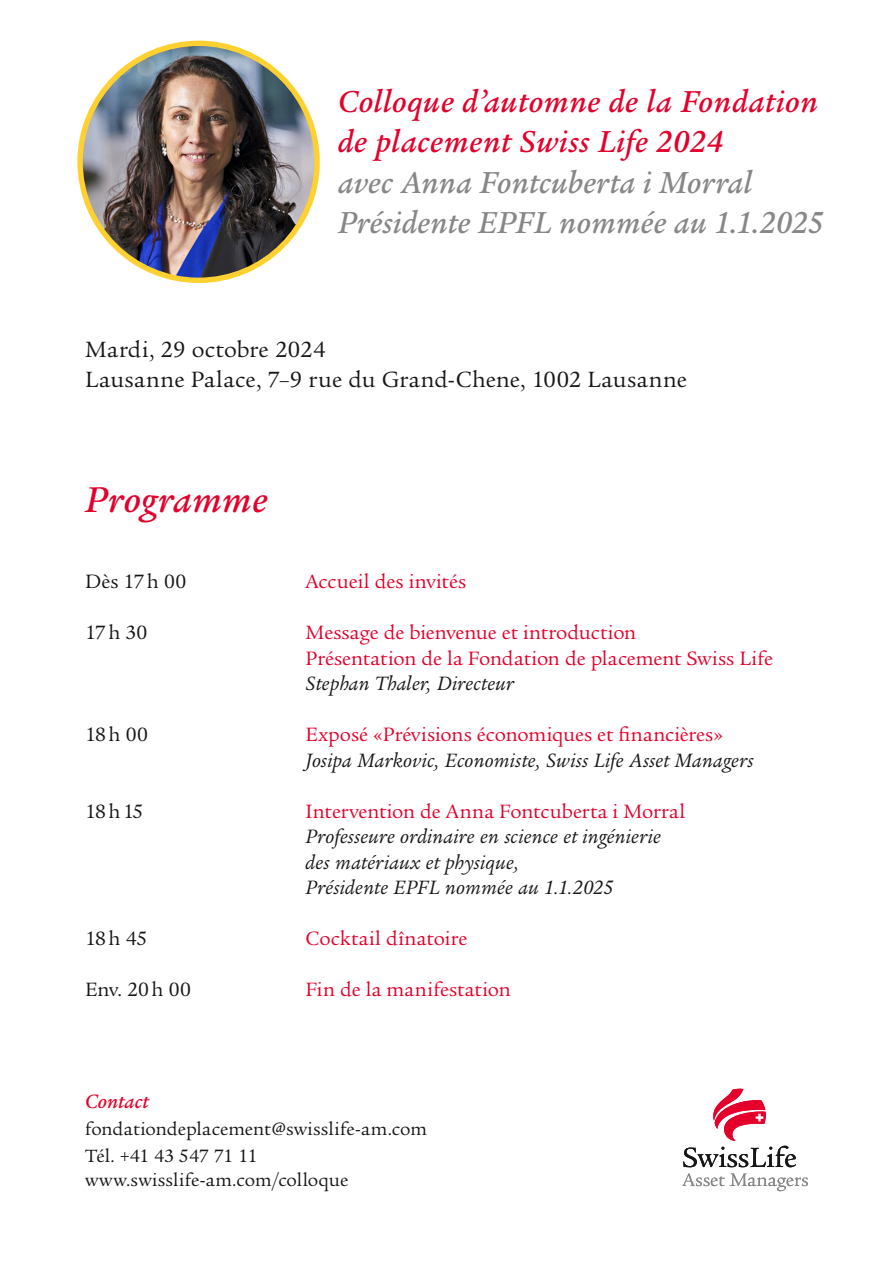
<style>
.page{position:relative;width:893px;height:1263px;background:#fff}
.page>*{position:absolute;margin:0;border:0;box-sizing:border-box;transform-origin:0 0}
.t1{font:italic 500 39px "Legacy Serif ITC Pro";letter-spacing:.01em;color:#e4002b}
.t2{font:italic 500 33px/40.5px "Legacy Serif ITC Pro";letter-spacing:.01em;color:#868786}
.t3{font:italic 500 33px/40.5px "Legacy Serif ITC Pro";letter-spacing:.02em;color:#e4002b}
.t4{font:24px/30px "Legacy Serif ITC Pro";letter-spacing:.01em;color:#181716}
.t5{font:21px/25.5px "Legacy Serif ITC Pro";color:#e4002b}
.t6{font:italic 21px/25.5px "Legacy Serif ITC Pro";letter-spacing:.01em;color:#181716}
.t7{font:21px "Legacy Serif ITC Pro";color:#181716}
.t8{font:italic 500 21px "Legacy Serif ITC Pro";color:#e4002b}
.t9{font:19.5px/27px "Legacy Serif ITC Pro";color:#181716}
</style>
<div class="page">
<svg style="left:683px;top:1089px;width:113px;height:78px"></svg>
<svg style="left:682px;top:1173px;width:126px;height:18px"></svg>
<img style="left:80px;top:45px;width:237px;height:235px">
<div style="left:77px;top:41px;width:243px;height:242px;border:5px solid #ffd130;border-radius:50%"></div>
<h2 class="t3" style="left:338px;top:80px;width:482px">Colloque d’automne de la Fondation de placement Swiss Life 2024</h2>
<h2 class="t2" style="left:338px;top:161px;width:487px">avec Anna Fontcuberta i Morral<br>Présidente EPFL nommée au 1.1.2025</h2>
<p class="t4" style="left:85px;top:334px;width:604px">Mardi, 29 octobre 2024<br>Lausanne Palace, 7–9 rue du Grand-Chene, 1002 Lausanne</p>
<h1 class="t1" style="left:85px;top:475px;width:184px">Programme</h1>
<p class="t7" style="left:85px;top:569px;width:103px">Dès 17h 00</p>
<p class="t5" style="left:306px;top:569px;width:162px">Accueil des invités</p>
<p class="t7" style="left:85px;top:620px;width:64px">17h 30</p>
<p class="t5" style="left:306px;top:620px;width:469px">Message de bienvenue et introduction<br>Présentation de la Fondation de placement Swiss Life</p>
<p class="t6" style="left:306px;top:670px;width:210px">Stephan Thaler, Directeur</p>
<p class="t7" style="left:85px;top:722px;width:64px">18h 00</p>
<p class="t5" style="left:306px;top:722px;width:419px">Exposé «Prévisions économiques et financières»</p>
<p class="t6" style="left:306px;top:747px;width:450px">Josipa Markovic, Economiste, Swiss Life Asset Managers</p>
<p class="t7" style="left:85px;top:798px;width:60px">18 h 15</p>
<p class="t5" style="left:306px;top:798px;width:381px">Intervention de Anna Fontcuberta i Morral</p>
<p class="t6" style="left:306px;top:823px;width:357px">Professeure ordinaire en science et ingénierie des matériaux et physique,<br>Présidente EPFL nommée au 1.1.2025</p>
<p class="t7" style="left:85px;top:926px;width:64px">18h 45</p>
<p class="t5" style="left:306px;top:926px;width:163px">Cocktail dînatoire</p>
<p class="t7" style="left:85px;top:977px;width:107px">Env. 20h 00</p>
<p class="t5" style="left:306px;top:977px;width:207px">Fin de la manifestation</p>
<p class="t8" style="left:85px;top:1088px;width:65px">Contact</p>
<p class="t9" style="left:85px;top:1115px;width:344px">fondationdeplacement@swisslife-am.com<br>Tél. +41 43 547 71 11</p>
<p class="t9" style="left:85px;top:1166px;width:265px">www.swisslife-am.com/colloque</p>
</div>
